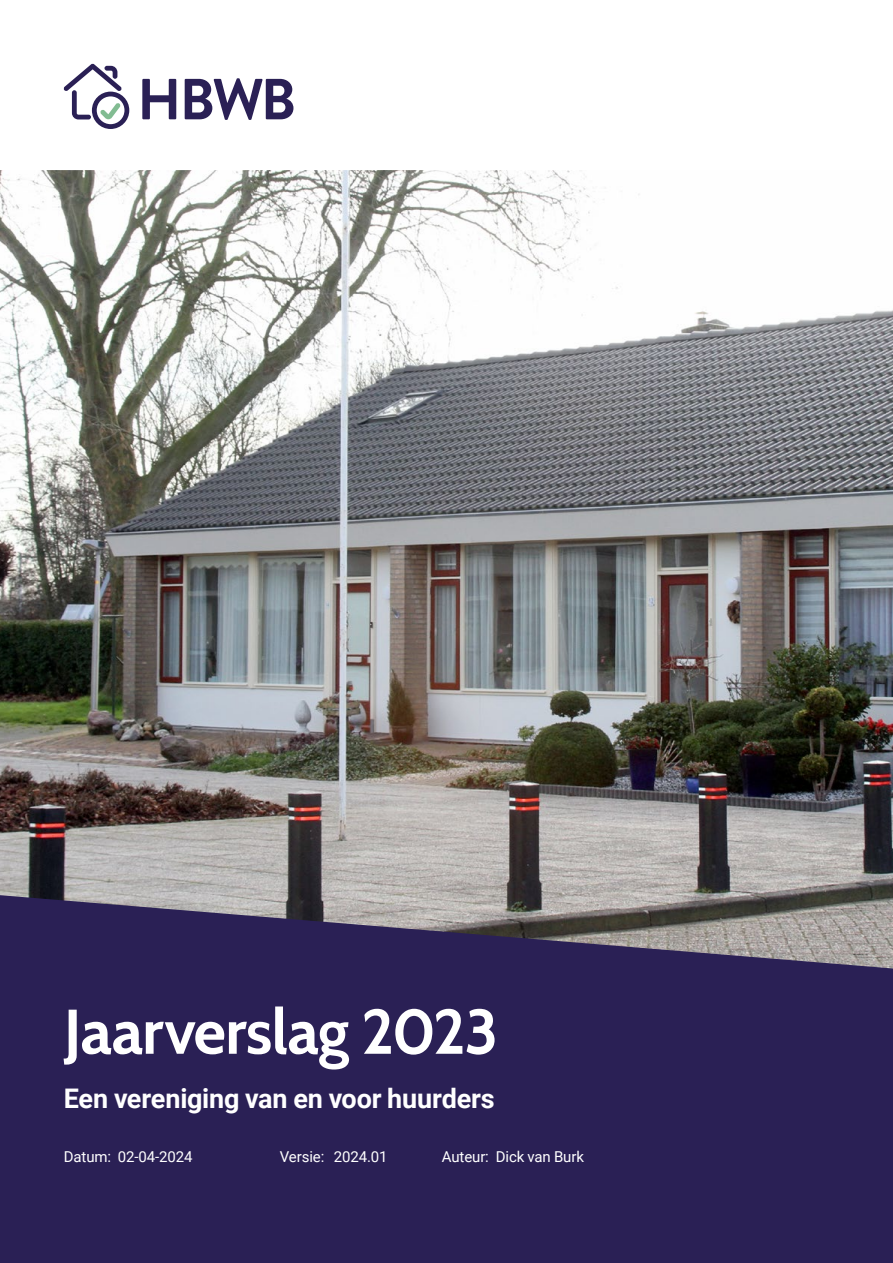
<style>
.page{position:relative;width:893px;height:1263px;background:#fff}
.page>*{position:absolute;margin:0;border:0;box-sizing:border-box;transform-origin:0 0}
.t1{font:700 63px "Cabin";letter-spacing:-.015em;color:#fff}
.t2{font:700 27px "Roboto";letter-spacing:-.01em;color:#fff}
.t3{font:15px "Roboto";letter-spacing:-.01em;color:#fff}
</style>
<div class="page">
<div style="left:0;top:809px;width:893px;height:454px;background:#2a2055"></div>
<img style="left:0;top:170px;width:893px;height:798px">
<svg style="left:142px;top:79px;width:34px;height:40px"></svg>
<svg style="left:185px;top:78px;width:108px;height:42px"></svg>
<svg style="left:64px;top:64px;width:65px;height:65px"></svg>
<p class="t1" style="left:64px;top:993px;width:436px">Jaarverslag 2023</p>
<p class="t2" style="left:64px;top:1079px;width:433px">Een vereniging van en voor huurders</p>
<p class="t3" style="left:64px;top:1146px;width:130px">Datum: 02-04-2024</p>
<p class="t3" style="left:280px;top:1146px;width:109px">Versie: 2024.01</p>
<p class="t3" style="left:442px;top:1146px;width:144px">Auteur: Dick van Burk</p>
</div>
